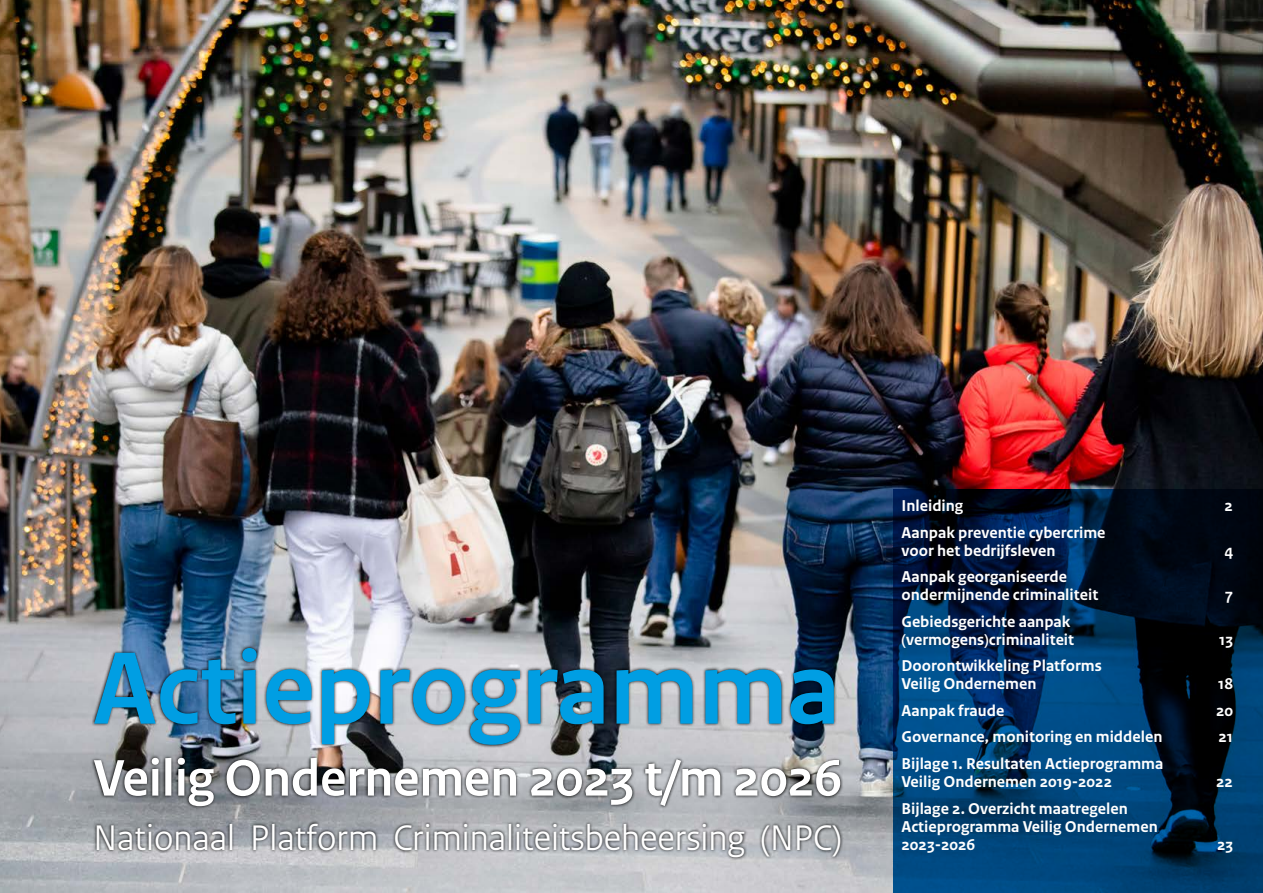
<style>
.page{position:relative;width:1263px;height:893px;background:#fff}
.page>*{position:absolute;margin:0;border:0;box-sizing:border-box;transform-origin:0 0}
.H1_01_RO_Titel{font:700 108px "Rijksoverheid Sans Heading";color:#009ee3}
.H1_01_RO_Titel-2{font:700 54px "Rijksoverheid Sans Heading";color:#fff}
.H1_01_RO_Titel-3{font:37.5px "Rijksoverheid Sans Heading";color:#fff}
.t1{font:700 16.5px/18px "Rijksoverheid Sans Text";color:#fff}
</style>
<div class="page">
<img style="left:0;top:0;width:1263px;height:893px">
<svg style="left:90px;top:645px;width:753px;height:215px"></svg>
<svg style="left:893px;top:490px;width:370px;height:403px"></svg>
<h1 class="H1_01_RO_Titel" style="left:94px;top:628px;width:748px">Actieprogramma</h1>
<h1 class="H1_01_RO_Titel-2" style="left:94px;top:748px;width:750px">Veilig Ondernemen 2023 t/m 2026</h1>
<h1 class="H1_01_RO_Titel-3" style="left:94px;top:816px;width:750px">Nationaal Platform Criminaliteitsbeheersing (NPC)</h1>
<p class="t1" style="left:901px;top:497px;width:63px">Inleiding</p>
<p class="t1" style="left:1225px;top:497px;width:10px">2</p>
<p class="t1" style="left:901px;top:524px;width:206px">Aanpak preventie cybercrime voor het bedrijfsleven</p>
<p class="t1" style="left:1224px;top:542px;width:10px">4</p>
<p class="t1" style="left:901px;top:568px;width:198px">Aanpak georganiseerde ondermijnende criminaliteit</p>
<p class="t1" style="left:901px;top:613px;width:174px">Gebiedsgerichte aanpak (vermogens)criminaliteit</p>
<p class="t1" style="left:901px;top:657px;width:202px">Doorontwikkeling Platforms<br>Veilig Ondernemen</p>
<p class="t1" style="left:1225px;top:586px;width:9px">7</p>
<p class="t1" style="left:1219px;top:631px;width:15px">13</p>
<p class="t1" style="left:1218px;top:675px;width:16px">18</p>
<p class="t1" style="left:901px;top:702px;width:104px">Aanpak fraude</p>
<p class="t1" style="left:1216px;top:702px;width:19px">20</p>
<p class="t1" style="left:901px;top:728px;width:262px">Governance, monitoring en middelen</p>
<p class="t1" style="left:1218px;top:728px;width:16px">21</p>
<p class="t1" style="left:901px;top:755px;width:263px">Bijlage 1. Resultaten Actieprogramma<br>Veilig Ondernemen 2019-2022</p>
<p class="t1" style="left:1216px;top:773px;width:18px">22</p>
<p class="t1" style="left:901px;top:799px;width:258px">Bijlage 2. Overzicht maatregelen<br>Actieprogramma Veilig Ondernemen<br>2023-2026</p>
<p class="t1" style="left:1217px;top:835px;width:18px">23</p>
</div>
